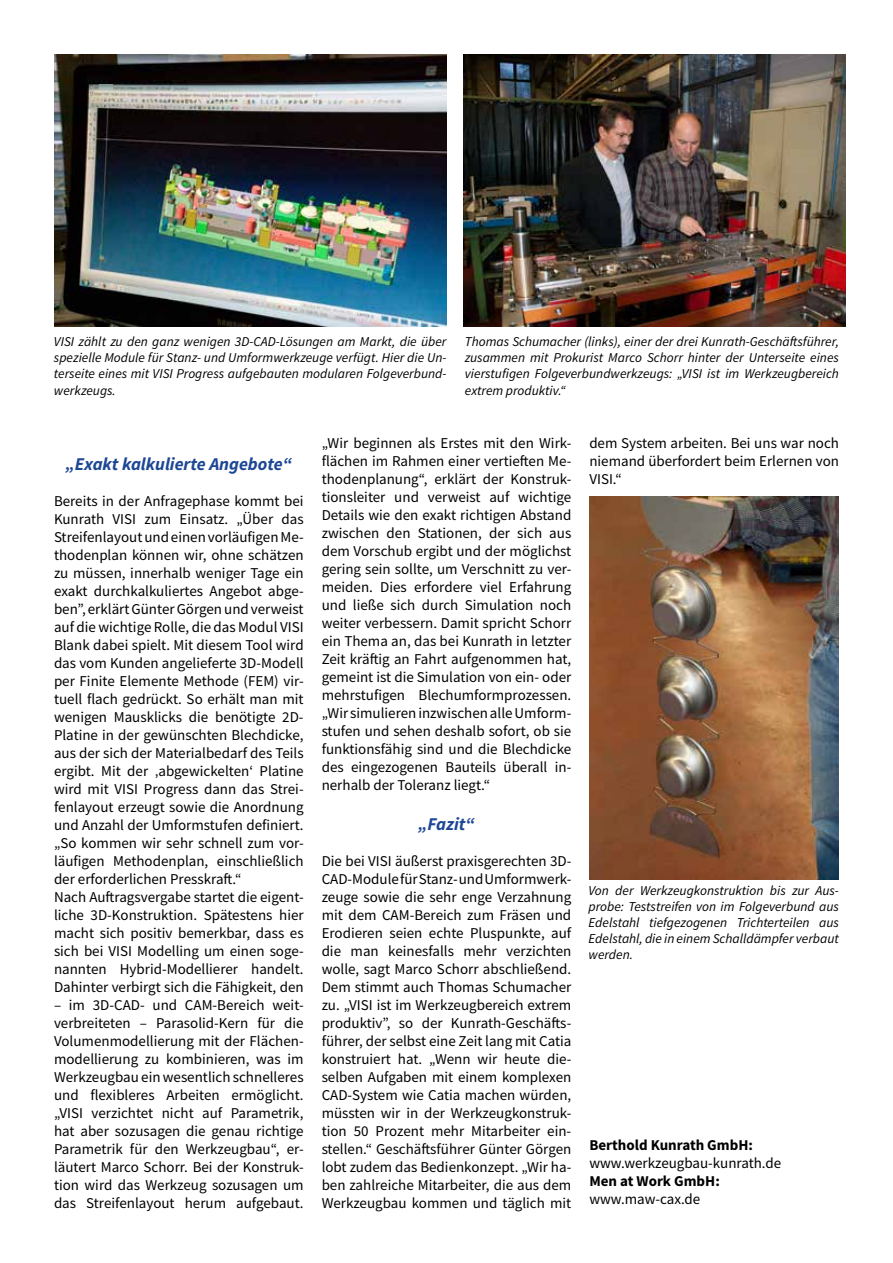
<style>
.page{position:relative;width:893px;height:1263px;background:#fff}
.page>*{position:absolute;margin:0;border:0;box-sizing:border-box;transform-origin:0 0}
.t1{font:italic 700 18px "Source Sans Pro";color:#1d4795}
.t2{font:15px/18px "Source Sans Pro";color:#000;text-align:justify}
.t3{font:700 15px "Source Sans Pro";color:#000}
.t4{font:italic 13.5px/16.2px "Source Sans Pro";color:#000;text-align:justify}
</style>
<div class="page">
<img style="left:463px;top:54px;width:382px;height:272px">
<img style="left:54px;top:54px;width:393px;height:272px">
<img style="left:589px;top:496px;width:250px;height:383px">
<svg style="left:98px;top:84px;width:16px;height:7px"></svg>
<p class="t4" style="left:54px;top:333px;width:394px">VISI zählt zu den ganz wenigen 3D-CAD-Lösungen am Markt, die über spezielle Module für Stanz- und Umformwerkzeuge verfügt. Hier die Un&shy;terseite eines mit VISI Progress aufgebauten modularen Folgeverbund&shy;werkzeugs.</p>
<p class="t4" style="left:465px;top:333px;width:376px">Thomas Schumacher (links), einer der drei Kunrath-Geschäftsführer, zusammen mit Prokurist Marco Schorr hinter der Unterseite eines vierstufigen Folgeverbundwerkzeugs: „VISI ist im Werkzeugbereich extrem produktiv.“</p>
<p class="t1" style="left:66px;top:452px;width:228px">„Exakt kalkulierte Angebote“</p>
<p class="t2" style="left:54px;top:492px;width:251px;text-align:left">Bereits in der Anfragephase kommt bei Kunrath VISI zum Einsatz. „Über das Streifenlayout und einen vorläufigen Me&shy;thodenplan können wir, ohne schätzen zu müssen, innerhalb weniger Tage ein exakt durchkalkuliertes Angebot abge&shy;ben”, erklärt Günter Görgen und verweist auf die wichtige Rolle, die das Modul VISI Blank dabei spielt. Mit diesem Tool wird das vom Kunden angelieferte 3D-Modell per Finite Elemente Methode (FEM) vir&shy;tuell flach gedrückt. So erhält man mit wenigen Mausklicks die benötigte 2D-Platine in der gewünschten Blechdicke, aus der sich der Materialbedarf des Teils ergibt. Mit der ‚abgewickelten‘ Platine wird mit VISI Progress dann das Strei&shy;fenlayout erzeugt sowie die Anordnung und Anzahl der Umformstufen definiert. „So kommen wir sehr schnell zum vor&shy;läufigen Methodenplan, einschließlich der erforderlichen Presskraft.“<br>Nach Auftragsvergabe startet die eigent&shy;liche 3D-Konstruktion. Spätestens hier macht sich positiv bemerkbar, dass es sich bei VISI Modelling um einen soge&shy;nannten Hybrid-Modellierer handelt.<br>Dahinter verbirgt sich die Fähigkeit, den</p>
<p class="t2" style="left:54px;top:996px;width:251px">– im 3D-CAD- und CAM-Bereich weit&shy;verbreiteten – Parasolid-Kern für die Volumenmodellierung mit der Flächen&shy;modellierung zu kombinieren, was im Werkzeugbau ein wesentlich schnelleres und flexibleres Arbeiten ermöglicht. „VISI verzichtet nicht auf Parametrik, hat aber sozusagen die genau richtige Parametrik für den Werkzeugbau“, er&shy;läutert Marco Schorr. Bei der Konstruk&shy;tion wird das Werkzeug sozusagen um das Streifenlayout herum aufgebaut.</p>
<p class="t2" style="left:322px;top:434px;width:251px">„Wir beginnen als Erstes mit den Wirk&shy;flächen im Rahmen einer vertieften Me&shy;thodenplanung“, erklärt der Konstruk&shy;tionsleiter und verweist auf wichtige Details wie den exakt richtigen Abstand zwischen den Stationen, der sich aus dem Vorschub ergibt und der möglichst gering sein sollte, um Verschnitt zu ver&shy;meiden. Dies erfordere viel Erfahrung und ließe sich durch Simulation noch weiter verbessern. Damit spricht Schorr ein Thema an, das bei Kunrath in letzter Zeit kräftig an Fahrt aufgenommen hat, gemeint ist die Simulation von ein- oder mehrstufigen Blechumformprozessen. „Wir simulieren inzwischen alle Umform&shy;stufen und sehen deshalb sofort, ob sie funktionsfähig sind und die Blechdicke des eingezogenen Bauteils überall in&shy;nerhalb der Toleranz liegt.“</p>
<p class="t1" style="left:418px;top:812px;width:58px">„Fazit“</p>
<p class="t2" style="left:322px;top:852px;width:251px">Die bei VISI äußerst praxisgerechten 3D-CAD-Module für Stanz- und Umformwerk&shy;zeuge sowie die sehr enge Verzahnung mit dem CAM-Bereich zum Fräsen und Erodieren seien echte Pluspunkte, auf die man keinesfalls mehr verzichten wolle, sagt Marco Schorr abschließend.<br>Dem stimmt auch Thomas Schumacher zu. „VISI ist im Werkzeugbereich extrem produktiv”, so der Kunrath-Geschäfts&shy;führer, der selbst eine Zeit lang mit Catia konstruiert hat. „Wenn wir heute die&shy;selben Aufgaben mit einem komplexen CAD-System wie Catia machen würden, müssten wir in der Werkzeugkonstruk&shy;tion 50 Prozent mehr Mitarbeiter ein&shy;stellen.“ Geschäftsführer Günter Görgen lobt zudem das Bedienkonzept. „Wir ha&shy;ben zahlreiche Mitarbeiter, die aus dem Werkzeugbau kommen und täglich mit</p>
<p class="t2" style="left:589px;top:434px;width:251px">dem System arbeiten. Bei uns war noch niemand überfordert beim Erlernen von VISI.“</p>
<p class="t4" style="left:588px;top:882px;width:252px">Von der Werkzeugkonstruktion bis zur Aus&shy;probe: Teststreifen von im Folgeverbund aus Edelstahl tiefgezogenen Trichterteilen aus Edelstahl, die in einem Schalldämpfer verbaut werden.</p>
<p class="t3" style="left:589px;top:1135px;width:165px">Berthold Kunrath GmbH:</p>
<p class="t2" style="left:589px;top:1154px;width:193px">www.werkzeugbau-kunrath.de</p>
<p class="t3" style="left:589px;top:1171px;width:132px">Men at Work GmbH:</p>
<p class="t2" style="left:589px;top:1190px;width:113px">www.maw-cax.de</p>
</div>
